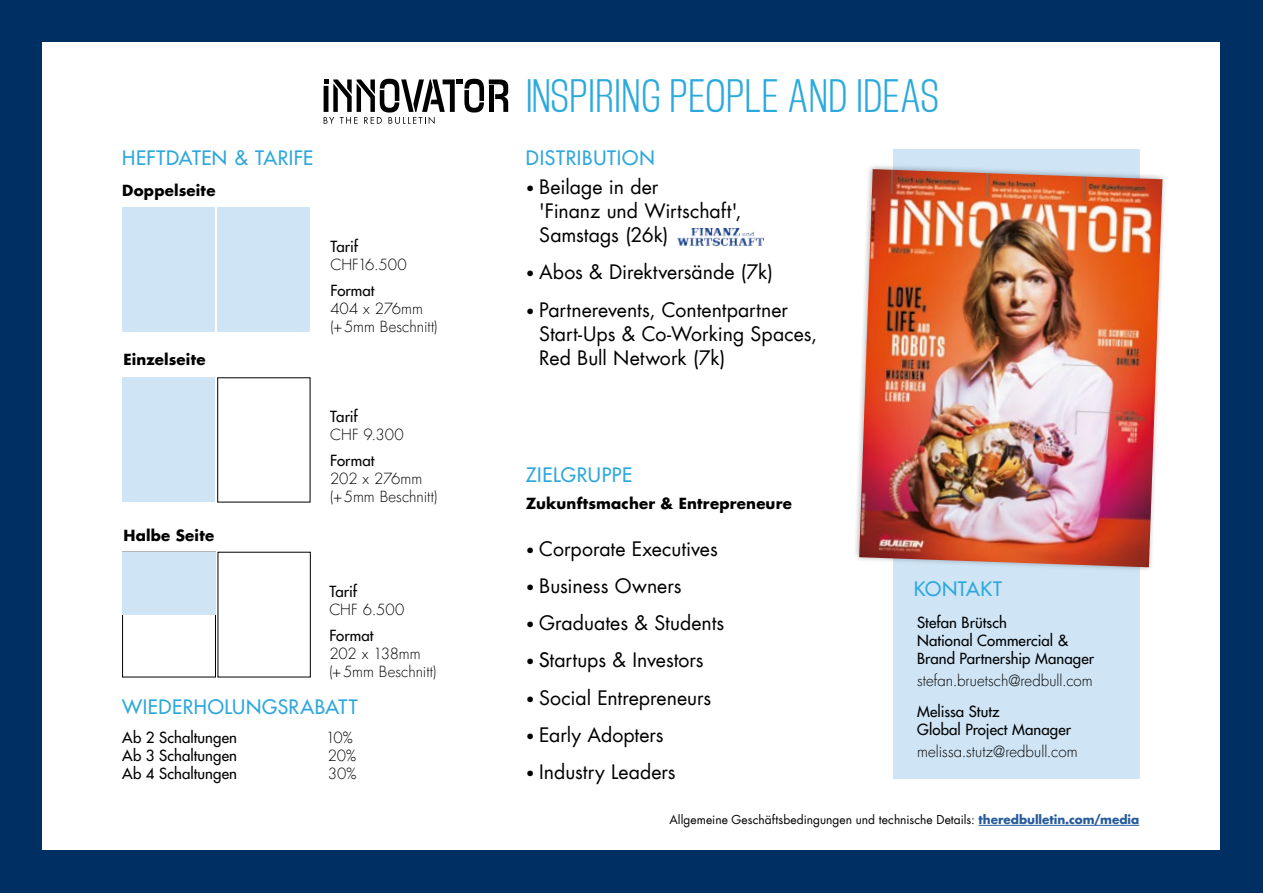
<style>
.page{position:relative;width:1263px;height:893px;background:#003063}
.page>*{position:absolute;margin:0;border:0;box-sizing:border-box;transform-origin:0 0}
.t1{font:condensed 46.95px "Bullit 10";color:#2ca9dd}
.t2{font:19.5px/24px "Futura Com";color:#000}
.t3{font:500 19.5px "Futura Com";letter-spacing:.03em;color:#2ea8dc}
.t4{font:500 15px/18px "Futura Com";letter-spacing:.005em;color:#000}
.t5{font:300 15px/18px "Futura Com";color:#000}
.t6{font:700 15px "Futura Com";letter-spacing:.01em;color:#000}
.t7{font:12px "Futura Com";letter-spacing:.005em;color:#000}
.s1{font-size:15px}
.s2{font-weight:500}
.s3{font-weight:700;color:#275b9b}
</style>
<div class="page">
<div style="left:43px;top:43px;width:1177px;height:807px;background:#fff"></div>
<div style="left:122px;top:552px;width:94px;height:125px;border:1px solid #000"></div>
<div style="left:122px;top:377px;width:93px;height:125px;background:#cfe5f6"></div>
<div style="left:122px;top:207px;width:93px;height:125px;background:#cfe5f6"></div>
<div style="left:218px;top:207px;width:92px;height:125px;background:#cfe5f6"></div>
<div style="left:893px;top:149px;width:246px;height:630px;background:#cfe5f6"></div>
<hr style="left:978px;top:825px;width:161px;height:1px;background:#275b9b">
<img style="left:677px;top:228px;width:86px;height:17px">
<div style="left:122px;top:552px;width:94px;height:63px;background:#cfe5f6"></div>
<svg style="left:324px;top:79px;width:184px;height:45px"></svg>
<svg style="left:855px;top:163px;width:310px;height:410px"></svg>
<img style="left:859px;top:169px;width:303px;height:398px">
<p class="t3" style="left:122px;top:143px;width:193px">HEFTDATEN &amp; TARIFE</p>
<p class="t6" style="left:122px;top:180px;width:95px">Doppelseite</p>
<p class="t6" style="left:123px;top:349px;width:84px">Einzelseite</p>
<p class="t6" style="left:123px;top:525px;width:92px">Halbe Seite</p>
<p class="t4" style="left:330px;top:237px;width:29px">Tarif</p>
<p class="t5" style="left:330px;top:255px;width:78px">CHF16.500</p>
<p class="t4" style="left:330px;top:281px;width:46px">Format</p>
<p class="t5" style="left:330px;top:300px;width:109px">404 x 276mm (+ 5mm Beschnitt)</p>
<p class="t4" style="left:330px;top:407px;width:29px">Tarif</p>
<p class="t5" style="left:330px;top:425px;width:75px">CHF 9.300</p>
<p class="t4" style="left:330px;top:451px;width:46px">Format</p>
<p class="t5" style="left:330px;top:470px;width:109px">202 x 276mm (+ 5mm Beschnitt)</p>
<p class="t4" style="left:329px;top:581px;width:29px">Tarif</p>
<p class="t5" style="left:329px;top:600px;width:77px">CHF 6.500</p>
<p class="t4" style="left:329px;top:626px;width:46px">Format</p>
<p class="t5" style="left:329px;top:645px;width:109px">202 x 138mm (+ 5mm Beschnitt)</p>
<p class="t3" style="left:122px;top:693px;width:237px">WIEDERHOLUNGSRABATT</p>
<p class="t4" style="left:122px;top:728px;width:116px">Ab 2 Schaltungen</p>
<p class="t5" style="left:326px;top:729px;width:28px">10%</p>
<p class="t4" style="left:122px;top:746px;width:116px">Ab 3 Schaltungen</p>
<p class="t5" style="left:328px;top:747px;width:30px">20%</p>
<p class="t4" style="left:122px;top:764px;width:116px">Ab 4 Schaltungen</p>
<p class="t5" style="left:328px;top:765px;width:30px">30%</p>
<h1 class="t1" style="left:526px;top:71px;width:415px">INSPIRING PEOPLE AND IDEAS</h1>
<p class="t3" style="left:526px;top:143px;width:130px">DISTRIBUTION</p>
<p class="t2" style="left:539px;top:175px;width:204px;text-indent:-13px"><span class="s1">•</span> Beilage in der<br>'Finanz und Wirtschaft',<br>Samstags (26k)</p>
<p class="t2" style="left:526px;top:260px;width:249px"><span class="s1">•</span> Abos &amp; Direktversände (7k)</p>
<p class="t2" style="left:539px;top:297px;width:279px;text-indent:-13px"><span class="s1">•</span> Partnerevents, Contentpartner<br>Start-Ups &amp; Co-Working Spaces,<br>Red Bull Network (7k)</p>
<p class="t3" style="left:526px;top:460px;width:108px">ZIELGRUPPE</p>
<p class="t6" style="left:526px;top:493px;width:268px">Zukunftsmacher &amp; Entrepreneure</p>
<p class="t2" style="left:526px;top:536px;width:194px"><span class="s1">•</span> Corporate Executives</p>
<p class="t2" style="left:526px;top:574px;width:157px"><span class="s1">•</span> Business Owners</p>
<p class="t2" style="left:526px;top:611px;width:200px"><span class="s1">•</span> Graduates &amp; Students</p>
<p class="t2" style="left:526px;top:648px;width:179px"><span class="s1">•</span> <span class="s2">S</span>tartups &amp; Investors</p>
<p class="t2" style="left:526px;top:685px;width:187px"><span class="s1">•</span> Social Entrepreneurs</p>
<p class="t2" style="left:526px;top:723px;width:139px"><span class="s1">•</span> Early Adopters</p>
<p class="t2" style="left:526px;top:760px;width:151px"><span class="s1">•</span> Industry Leaders</p>
<p class="t3" style="left:914px;top:574px;width:90px">KONTAKT</p>
<p class="t4" style="left:917px;top:612px;width:178px">Stefan Brütsch<br>National Commercial &amp;<br>Brand Partnership Manager</p>
<p class="t5" style="left:917px;top:671px;width:177px">stefan.bruetsch@redbull.com</p>
<p class="t4" style="left:917px;top:701px;width:155px">Melissa Stutz<br>Global Project Manager</p>
<p class="t5" style="left:917px;top:742px;width:162px">melissa.stutz@redbull.com</p>
<p class="t7" style="left:669px;top:812px;width:471px">Allgemeine Geschäftsbedingungen und technische Details: <span class="s3">theredbulletin.com/media</span></p>
</div>
